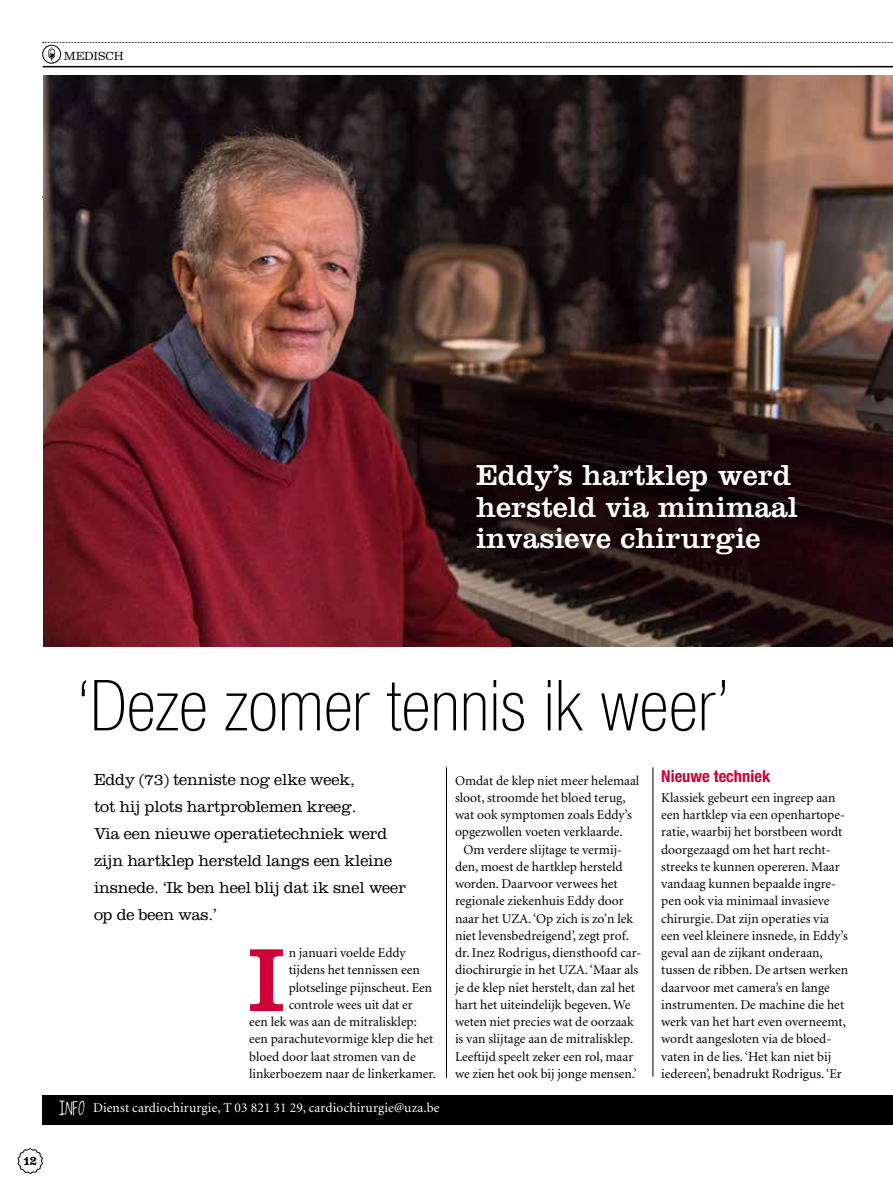
<style>
.page{position:relative;width:893px;height:1191px;background:#fff}
.page>*{position:absolute;margin:0;border:0;box-sizing:border-box;transform-origin:0 0}
.t1{font:93px "Clarendon";color:#ce0237}
.t2{font:100 condensed 70.5px "Helvetica Neue LT Std";letter-spacing:.01em;color:#000}
.t3{font:30px/31.5px "Clarendon";color:#fff}
.t4{font:300 16.5px/27px "Clarendon";letter-spacing:-.01em;color:#000}
.t5{font:700 condensed 16.5px "Helvetica Neue LT Std";color:#ce0237}
.t6{font:13.5px/17.2px "Minion LT";color:#000}
.t7{font:13.5px "Minion LT";letter-spacing:.01em;color:#fff}
.t8{font:10.5px "Belizio";color:#000}
.t9{font:700 10.5px "Belizio";color:#000}
.s1{font-family:"Overth E Mo On";font-size:22.5px}
</style>
<div class="page">
<svg style="left:18px;top:1148px;width:25px;height:25px"></svg>
<hr style="left:43px;top:66px;width:850px;height:1px;background:#000">
<div style="left:42px;top:45px;width:19px;height:18px;border:1px solid #000;border-radius:50%"></div>
<svg style="left:43px;top:42px;width:850px;height:20px"></svg>
<div style="left:42px;top:1095px;width:851px;height:30px;background:#000"></div>
<hr style="left:446px;top:767px;width:1px;height:311px;background:#000">
<hr style="left:653px;top:767px;width:1px;height:309px;background:#000">
<img style="left:43px;top:76px;width:850px;height:570px">
<p class="t8" style="left:64px;top:49px;width:62px">MEDISCH</p>
<h3 class="t3" style="left:476px;top:459px;width:323px">Eddy’s hartklep werd hersteld via minimaal invasieve chirurgie</h3>
<p class="t9" style="left:23px;top:1153px;width:15px">12</p>
<h2 class="t2" style="left:77px;top:666px;width:654px">‘Deze zomer tennis ik weer’</h2>
<p class="t4" style="left:94px;top:765px;width:314px">Eddy (73) tenniste nog elke week,<br>tot hij plots hartproblemen kreeg.<br>Via een nieuwe operatietechniek werd zijn hartklep hersteld langs een kleine insnede. ‘Ik ben heel blij dat ik snel weer op de been was.’</p>
<h1 class="t1" style="left:248px;top:925px;width:38px">I</h1>
<p class="t6" style="left:289px;top:944px;width:118px">n januari voelde Eddy</p>
<p class="t6" style="left:289px;top:962px;width:132px">tijdens het tennissen een</p>
<p class="t6" style="left:289px;top:979px;width:145px">plotselinge pijnscheut. Een</p>
<p class="t6" style="left:289px;top:996px;width:126px">controle wees uit dat er</p>
<p class="t6" style="left:249px;top:1013px;width:169px">een lek was aan de mitralisklep:</p>
<p class="t6" style="left:249px;top:1031px;width:186px">een parachutevormige klep die het</p>
<p class="t6" style="left:249px;top:1048px;width:168px">bloed door laat stromen van de</p>
<p class="t6" style="left:249px;top:1065px;width:188px">linkerboezem naar de linkerkamer.</p>
<p class="t7" style="left:59px;top:1101px;width:382px"><span class="s1">INFO</span> Dienst cardiochirurgie, T 03 821 31 29, cardiochirurgie@uza.be</p>
<p class="t6" style="left:455px;top:772px;width:186px">Omdat de klep niet meer helemaal sloot, stroomde het bloed terug, wat ook symptomen zoals Eddy’s opgezwollen voeten verklaarde.</p>
<p class="t6" style="left:455px;top:841px;width:188px;text-indent:9px">Om verdere slijtage te vermij&shy;den, moest de hartklep hersteld worden. Daarvoor verwees het regionale ziekenhuis Eddy door naar het UZA. ‘Op zich is zo’n lek niet levensbedreigend’, zegt prof. dr. Inez Rodrigus, diensthoofd car&shy;diochirurgie in het UZA. ‘Maar als je de klep niet herstelt, dan zal het hart het uiteindelijk begeven. We weten niet precies wat de oorzaak is van slijtage aan de mitralisklep.<br>Leeftijd speelt zeker een rol, maar we zien het ook bij jonge mensen.’</p>
<p class="t5" style="left:661px;top:766px;width:111px">Nieuwe techniek</p>
<p class="t6" style="left:661px;top:789px;width:188px">Klassiek gebeurt een ingreep aan een hartklep via een openhartope&shy;ratie, waarbij het borstbeen wordt doorgezaagd om het hart recht&shy;streeks te kunnen opereren. Maar vandaag kunnen bepaalde ingre&shy;pen ook via minimaal invasieve chirurgie. Dat zijn operaties via een veel kleinere insnede, in Eddy’s geval aan de zijkant onderaan, tussen de ribben. De artsen werken daarvoor met camera’s en lange instrumenten. De machine die het werk van het hart even overneemt, wordt aangesloten via de bloed&shy;vaten in de lies. ‘Het kan niet bij iedereen’, benadrukt Rodrigus. ‘Er</p>
</div>
